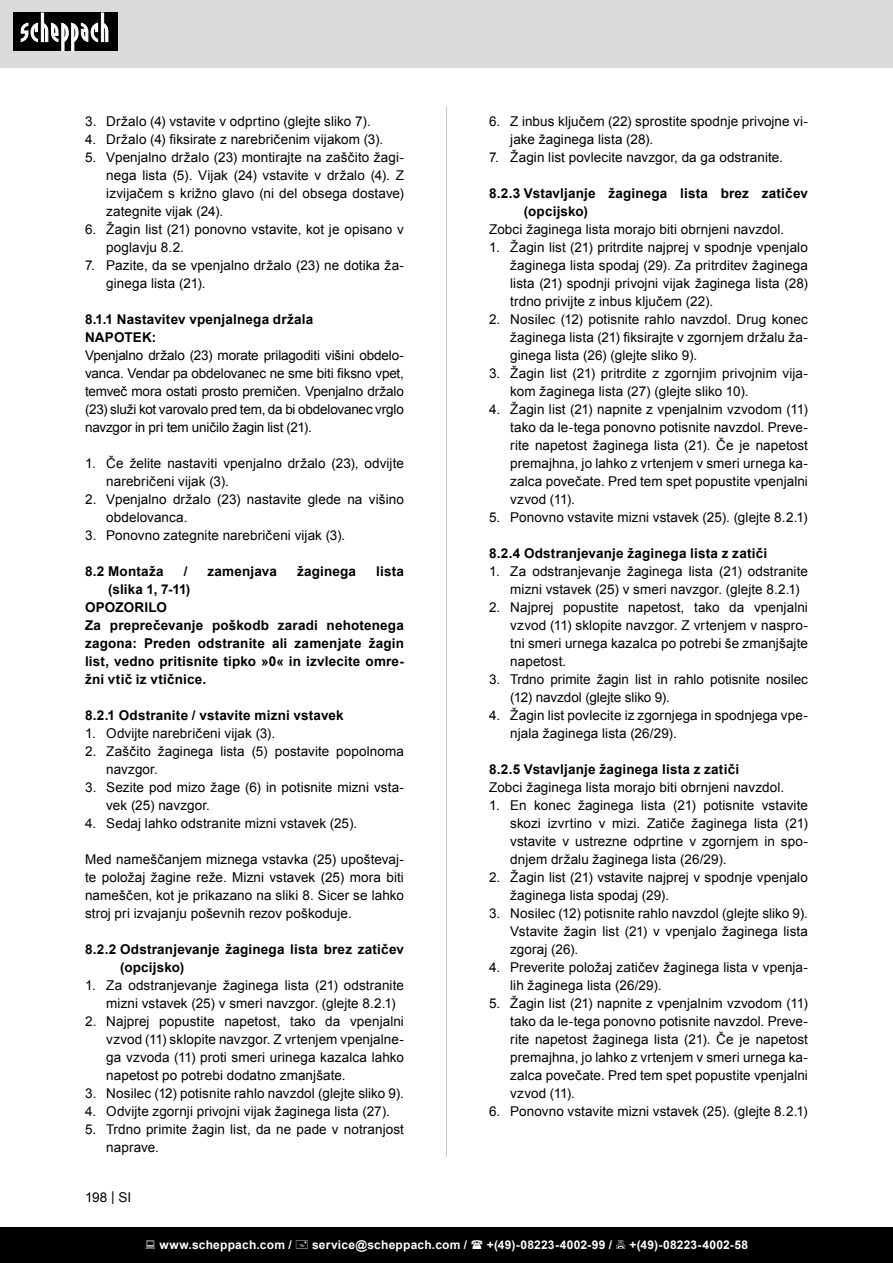
<style>
.page{position:relative;width:893px;height:1263px;background:#fff}
.page>*{position:absolute;margin:0;border:0;box-sizing:border-box;transform-origin:0 0}
.Basiseinstellung{font:13.5px/18px "Arial";letter-spacing:.005em;color:#000}
.Subheadline{font:700 13.5px/18px "Arial";letter-spacing:.015em;color:#000}
.Grundtext_Bold{font:700 13.5px/18px "Arial";letter-spacing:.015em;color:#000;text-align:justify}
.t1{font:700 12px "Arial";letter-spacing:.02em;color:#fff}
</style>
<div class="page">
<div style="left:0;top:0;width:893px;height:67px;background:#dbdbdb"></div>
<div style="left:0;top:1227px;width:893px;height:36px;background:#000"></div>
<div style="left:13px;top:13px;width:105px;height:38px;background:#000"></div>
<svg style="left:21px;top:13px;width:87px;height:38px"></svg>
<hr style="left:446px;top:106px;width:1px;height:1051px;background:#c7c7c7">
<p class="Basiseinstellung" style="left:85px;top:112px;width:287px">3. Držalo (4) vstavite v odprtino (glejte sliko 7).</p>
<p class="Basiseinstellung" style="left:85px;top:130px;width:300px">4. Držalo (4) fiksirate z narebričenim vijakom (3).</p>
<p class="Basiseinstellung" style="left:106px;top:148px;width:299px;text-align:justify;text-indent:-21px">5. Vpenjalno držalo (23) montirajte na zaščito žagi&shy;nega lista (5). Vijak (24) vstavite v držalo (4). Z izvijačem s križno glavo (ni del obsega dostave) zategnite vijak (24).</p>
<p class="Basiseinstellung" style="left:106px;top:220px;width:299px;text-indent:-21px">6. Žagin list (21) ponovno vstavite, kot je opisano v poglavju 8.2.</p>
<p class="Basiseinstellung" style="left:106px;top:256px;width:299px;text-indent:-21px">7. Pazite, da se vpenjalno držalo (23) ne dotika ža&shy;ginega lista (21).</p>
<p class="Subheadline" style="left:85px;top:311px;width:230px">8.1.1 Nastavitev vpenjalnega držala</p>
<p class="Grundtext_Bold" style="left:85px;top:329px;width:73px">NAPOTEK:</p>
<p class="Basiseinstellung" style="left:85px;top:346px;width:320px;text-align:justify">Vpenjalno držalo (23) morate prilagoditi višini obdelo&shy;vanca. Vendar pa obdelovanec ne sme biti fiksno vpet, temveč mora ostati prosto premičen. Vpenjalno držalo (23) služi kot varovalo pred tem, da bi obdelovanec vrglo navzgor in pri tem uničilo žagin list (21).</p>
<p class="Basiseinstellung" style="left:106px;top:454px;width:299px;text-indent:-21px">1. Če želite nastaviti vpenjalno držalo (23), odvijte narebričeni vijak (3).</p>
<p class="Basiseinstellung" style="left:106px;top:490px;width:299px;text-indent:-21px">2. Vpenjalno držalo (23) nastavite glede na višino obdelovanca.</p>
<p class="Basiseinstellung" style="left:85px;top:526px;width:262px">3. Ponovno zategnite narebričeni vijak (3).</p>
<p class="Subheadline" style="left:85px;top:563px;width:80px">8.2 Montaža</p>
<p class="Subheadline" style="left:184px;top:563px;width:5px">/</p>
<p class="Subheadline" style="left:207px;top:563px;width:71px">zamenjava</p>
<p class="Subheadline" style="left:297px;top:563px;width:61px">žaginega</p>
<p class="Subheadline" style="left:376px;top:563px;width:29px">lista</p>
<p class="Subheadline" style="left:108px;top:581px;width:84px">(slika 1, 7-11)</p>
<p class="Grundtext_Bold" style="left:85px;top:599px;width:83px">OPOZORILO</p>
<p class="Grundtext_Bold" style="left:85px;top:617px;width:320px">Za preprečevanje poškodb zaradi nehotenega zagona: Preden odstranite ali zamenjate žagin list, vedno pritisnite tipko »0« in izvlecite omre&shy;žni vtič iz vtičnice.</p>
<p class="Subheadline" style="left:85px;top:707px;width:260px">8.2.1 Odstranite / vstavite mizni vstavek</p>
<p class="Basiseinstellung" style="left:85px;top:724px;width:192px">1. Odvijte narebričeni vijak (3).</p>
<p class="Basiseinstellung" style="left:106px;top:742px;width:299px;text-indent:-21px">2. Zaščito žaginega lista (5) postavite popolnoma navzgor.</p>
<p class="Basiseinstellung" style="left:106px;top:778px;width:299px;text-indent:-21px">3. Sezite pod mizo žage (6) in potisnite mizni vsta&shy;vek (25) navzgor.</p>
<p class="Basiseinstellung" style="left:85px;top:814px;width:274px">4. Sedaj lahko odstranite mizni vstavek (25).</p>
<p class="Basiseinstellung" style="left:85px;top:850px;width:320px;text-align:justify">Med nameščanjem miznega vstavka (25) upoštevaj&shy;te položaj žagine reže. Mizni vstavek (25) mora biti nameščen, kot je prikazano na sliki 8. Sicer se lahko stroj pri izvajanju poševnih rezov poškoduje.</p>
<p class="Subheadline" style="left:120px;top:941px;width:285px;text-indent:-35px">8.2.2 Odstranjevanje žaginega lista brez zatičev (opcijsko)</p>
<p class="Basiseinstellung" style="left:106px;top:976px;width:299px;text-indent:-21px">1. Za odstranjevanje žaginega lista (21) odstranite mizni vstavek (25) v smeri navzgor. (glejte 8.2.1)</p>
<p class="Basiseinstellung" style="left:106px;top:1012px;width:299px;text-align:justify;text-indent:-21px">2. Najprej popustite napetost, tako da vpenjalni vzvod (11) sklopite navzgor. Z vrtenjem vpenjalne&shy;ga vzvoda (11) proti smeri urinega kazalca lahko napetost po potrebi dodatno zmanjšate.</p>
<p class="Basiseinstellung" style="left:85px;top:1084px;width:320px">3. Nosilec (12) potisnite rahlo navzdol (glejte sliko 9).</p>
<p class="Basiseinstellung" style="left:85px;top:1102px;width:306px">4. Odvijte zgornji privojni vijak žaginega lista (27).</p>
<p class="Basiseinstellung" style="left:106px;top:1120px;width:299px;text-indent:-21px">5. Trdno primite žagin list, da ne pade v notranjost naprave.</p>
<p class="Basiseinstellung" style="left:85px;top:1188px;width:48px">198 | SI</p>
<p class="Basiseinstellung" style="left:510px;top:112px;width:299px;text-indent:-21px">6. Z inbus ključem (22) sprostite spodnje privojne vi&shy;jake žaginega lista (28).</p>
<p class="Basiseinstellung" style="left:489px;top:148px;width:296px">7. Žagin list povlecite navzgor, da ga odstranite.</p>
<p class="Subheadline" style="left:524px;top:185px;width:285px;text-indent:-35px">8.2.3 Vstavljanje žaginega lista brez zatičev (opcijsko)</p>
<p class="Basiseinstellung" style="left:489px;top:220px;width:297px">Zobci žaginega lista morajo biti obrnjeni navzdol.</p>
<p class="Basiseinstellung" style="left:510px;top:238px;width:299px;text-align:justify;text-indent:-21px">1. Žagin list (21) pritrdite najprej v spodnje vpenjalo žaginega lista spodaj (29). Za pritrditev žaginega lista (21) spodnji privojni vijak žaginega lista (28) trdno privijte z inbus ključem (22).</p>
<p class="Basiseinstellung" style="left:510px;top:310px;width:299px;text-align:justify;text-indent:-21px">2. Nosilec (12) potisnite rahlo navzdol. Drug konec žaginega lista (21) fiksirajte v zgornjem držalu ža&shy;ginega lista (26) (glejte sliko 9).</p>
<p class="Basiseinstellung" style="left:510px;top:364px;width:299px;text-indent:-21px">3. Žagin list (21) pritrdite z zgornjim privojnim vija&shy;kom žaginega lista (27) (glejte sliko 10).</p>
<p class="Basiseinstellung" style="left:510px;top:400px;width:299px;text-align:justify;text-indent:-21px">4. Žagin list (21) napnite z vpenjalnim vzvodom (11) tako da le-tega ponovno potisnite navzdol. Preve&shy;rite napetost žaginega lista (21). Če je napetost premajhna, jo lahko z vrtenjem v smeri urnega ka&shy;zalca povečate. Pred tem spet popustite vpenjalni vzvod (11).</p>
<p class="Basiseinstellung" style="left:489px;top:508px;width:320px">5. Ponovno vstavite mizni vstavek (25). (glejte 8.2.1)</p>
<p class="Subheadline" style="left:489px;top:545px;width:280px">8.2.4 Odstranjevanje žaginega lista z zatiči</p>
<p class="Basiseinstellung" style="left:510px;top:562px;width:299px;text-indent:-21px">1. Za odstranjevanje žaginega lista (21) odstranite mizni vstavek (25) v smeri navzgor. (glejte 8.2.1)</p>
<p class="Basiseinstellung" style="left:510px;top:598px;width:299px;text-align:justify;text-indent:-21px">2. Najprej popustite napetost, tako da vpenjalni vzvod (11) sklopite navzgor. Z vrtenjem v naspro&shy;tni smeri urnega kazalca po potrebi še zmanjšajte napetost.</p>
<p class="Basiseinstellung" style="left:510px;top:670px;width:299px;text-indent:-21px">3. Trdno primite žagin list in rahlo potisnite nosilec (12) navzdol (glejte sliko 9).</p>
<p class="Basiseinstellung" style="left:510px;top:706px;width:299px;text-indent:-21px">4. Žagin list povlecite iz zgornjega in spodnjega vpe&shy;njala žaginega lista (26/29).</p>
<p class="Subheadline" style="left:489px;top:761px;width:252px">8.2.5 Vstavljanje žaginega lista z zatiči</p>
<p class="Basiseinstellung" style="left:489px;top:778px;width:297px">Zobci žaginega lista morajo biti obrnjeni navzdol.</p>
<p class="Basiseinstellung" style="left:510px;top:796px;width:299px;text-align:justify;text-indent:-21px">1. En konec žaginega lista (21) potisnite vstavite skozi izvrtino v mizi. Zatiče žaginega lista (21) vstavite v ustrezne odprtine v zgornjem in spo&shy;dnjem držalu žaginega lista (26/29).</p>
<p class="Basiseinstellung" style="left:510px;top:868px;width:299px;text-indent:-21px">2. Žagin list (21) vstavite najprej v spodnje vpenjalo žaginega lista spodaj (29).</p>
<p class="Basiseinstellung" style="left:510px;top:904px;width:299px;text-align:justify;text-indent:-21px">3. Nosilec (12) potisnite rahlo navzdol (glejte sliko 9).<br>Vstavite žagin list (21) v vpenjalo žaginega lista zgoraj (26).</p>
<p class="Basiseinstellung" style="left:510px;top:958px;width:299px;text-indent:-21px">4. Preverite položaj zatičev žaginega lista v vpenja&shy;lih žaginega lista (26/29).</p>
<p class="Basiseinstellung" style="left:510px;top:994px;width:299px;text-align:justify;text-indent:-21px">5. Žagin list (21) napnite z vpenjalnim vzvodom (11) tako da le-tega ponovno potisnite navzdol. Preve&shy;rite napetost žaginega lista (21). Če je napetost premajhna, jo lahko z vrtenjem v smeri urnega ka&shy;zalca povečate. Pred tem spet popustite vpenjalni vzvod (11).</p>
<p class="Basiseinstellung" style="left:489px;top:1102px;width:320px">6. Ponovno vstavite mizni vstavek (25). (glejte 8.2.1)</p>
<p class="t1" style="left:159px;top:1236px;width:134px">www.scheppach.com /</p>
<p class="t1" style="left:312px;top:1236px;width:157px">service@scheppach.com /</p>
<p class="t1" style="left:487px;top:1236px;width:127px">+(49)-08223-4002-99 /</p>
<p class="t1" style="left:629px;top:1236px;width:120px">+(49)-08223-4002-58</p>
</div>
